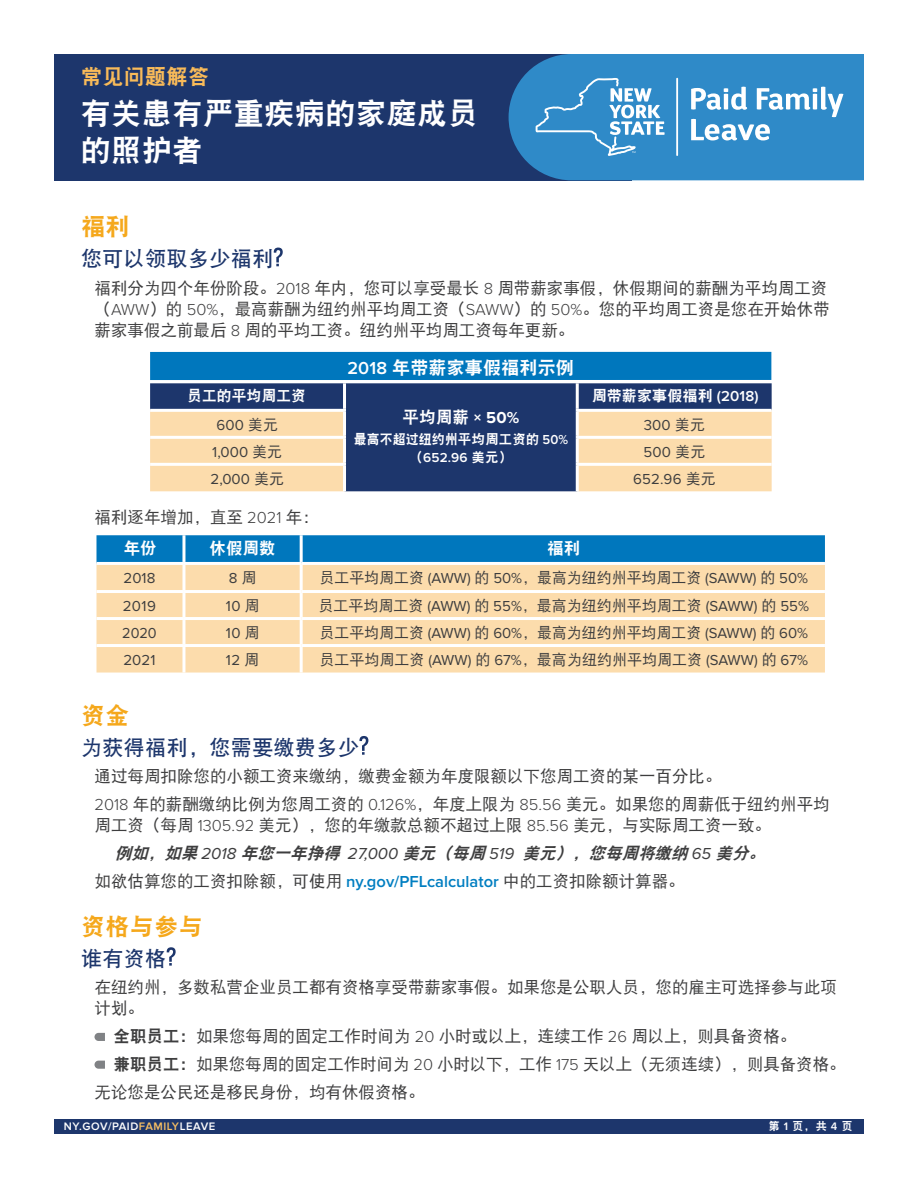
<style>
.page{position:relative;width:918px;height:1188px;background:#fff}
.page>*{position:absolute;margin:0;border:0;box-sizing:border-box;transform-origin:0 0}
.t1{font:30px/37.5px "DF Hei W9";letter-spacing:.02em;color:#fff}
.t2{font:24px "DFP Hei W9";letter-spacing:.02em;color:#f5a81c}
.t3{font:21px "DF Hei W7";letter-spacing:.02em;color:#1d366c}
.t4{font:21px "DF Hei W9";letter-spacing:.02em;color:#f9bb59}
.t5{font:18px "DF Hei W9";letter-spacing:.01em;color:#fff}
.PFL_Body_Copy{font:16.5px/21px "DF Hei W5";color:#3e3e3f}
.PFL_Body_Copy-2{font:italic 16.5px "DF Hei W9";color:#3e3e3f}
.t6{font:16.5px "DF Hei W9";color:#fff}
.t7{font:15px "DF Hei W5";color:#3e3e3f}
.t8{font:15px "Proxima Nova";letter-spacing:.005em;color:#3e3e3f}
.t9{font:15px "DF Hei W9";letter-spacing:.01em;color:#fff}
.t10{font:15px "Proxima Nova";letter-spacing:.005em;color:#3e3e3f;scale:.96 1}
.t11{font:13.5px "DF Hei W9";letter-spacing:.005em;color:#fff;scale:.96 1}
.t12{font:600 13.5px "Proxima Nova";color:#fff}
.t13{font:600 11.25px "Proxima Nova";letter-spacing:.05em;color:#fff}
.t14{font:11.25px "DF Hei W9";color:#fff}
.s1{font-family:"Proxima Nova";font-weight:300}
.s2{font-family:"Proxima Nova";font-weight:600}
.s3{font-family:"Proxima Nova";font-weight:700}
.s4{font-family:"DF Hei W9";font-weight:400}
.s5{font-family:"DF Hei W5"}
.s6{font-family:"Proxima Nova"}
.s7{font-family:"Proxima Nova";font-weight:600;color:#007ec1}
.s8{font-family:"DF Hei W9"}
.s9{color:#f9c063}
</style>
<div class="page">
<div style="left:54px;top:1119px;width:810px;height:15px;background:#1d366c"></div>
<svg style="left:274px;top:248px;width:9px;height:18px"></svg>
<svg style="left:359px;top:736px;width:9px;height:19px"></svg>
<svg style="left:167px;top:947px;width:9px;height:19px"></svg>
<svg style="left:94px;top:1033px;width:11px;height:8px"></svg>
<svg style="left:94px;top:1061px;width:11px;height:8px"></svg>
<div style="left:54px;top:54px;width:578px;height:126px;background:#1d366c"></div>
<svg style="left:509px;top:54px;width:355px;height:126px;background:#2d84c1"></svg>
<svg style="left:691px;top:87px;width:152px;height:53px"></svg>
<svg style="left:536px;top:78px;width:129px;height:78px;background:#519dd1"></svg>
<hr style="left:676px;top:78px;width:2px;height:78px;background:#fff">
<div style="left:150px;top:352px;width:621px;height:28px;background:#0077bd"></div>
<div style="left:150px;top:383px;width:622px;height:27px;background:#1d366c"></div>
<svg style="left:150px;top:410px;width:622px;height:81px;background:#a49a93"></svg>
<hr style="left:343px;top:383px;width:3px;height:26px;background:#fff">
<hr style="left:576px;top:383px;width:3px;height:26px;background:#fff">
<hr style="left:150px;top:409px;width:196px;height:3px;background:#fff">
<hr style="left:576px;top:409px;width:196px;height:3px;background:#fff">
<hr style="left:343px;top:412px;width:3px;height:24px;background:#fff">
<hr style="left:576px;top:412px;width:3px;height:24px;background:#fff">
<hr style="left:150px;top:436px;width:196px;height:3px;background:#fff">
<hr style="left:343px;top:439px;width:3px;height:24px;background:#fff">
<hr style="left:576px;top:436px;width:196px;height:3px;background:#fff">
<hr style="left:576px;top:439px;width:3px;height:24px;background:#fff">
<hr style="left:150px;top:463px;width:196px;height:3px;background:#fff">
<hr style="left:343px;top:466px;width:3px;height:25px;background:#fff">
<hr style="left:576px;top:463px;width:196px;height:3px;background:#fff">
<hr style="left:576px;top:466px;width:3px;height:25px;background:#fff">
<svg style="left:96px;top:535px;width:729px;height:27px;background:#0378bd"></svg>
<div style="left:96px;top:565px;width:729px;height:108px;background:#fcdcac"></div>
<hr style="left:182px;top:535px;width:3px;height:27px;background:#fff">
<hr style="left:300px;top:535px;width:3px;height:27px;background:#fff">
<hr style="left:182px;top:565px;width:3px;height:25px;background:#fff">
<hr style="left:300px;top:565px;width:3px;height:25px;background:#fff">
<hr style="left:96px;top:590px;width:88px;height:3px;background:#fff">
<hr style="left:184px;top:590px;width:117px;height:3px;background:#fff">
<hr style="left:182px;top:593px;width:3px;height:24px;background:#fff">
<hr style="left:301px;top:590px;width:524px;height:3px;background:#fff">
<hr style="left:300px;top:593px;width:3px;height:24px;background:#fff">
<hr style="left:96px;top:617px;width:88px;height:3px;background:#fff">
<hr style="left:184px;top:617px;width:117px;height:3px;background:#fff">
<hr style="left:182px;top:620px;width:3px;height:24px;background:#fff">
<hr style="left:301px;top:617px;width:524px;height:3px;background:#fff">
<hr style="left:300px;top:620px;width:3px;height:24px;background:#fff">
<hr style="left:96px;top:644px;width:88px;height:3px;background:#fff">
<hr style="left:184px;top:644px;width:117px;height:3px;background:#fff">
<hr style="left:182px;top:647px;width:3px;height:26px;background:#fff">
<hr style="left:301px;top:644px;width:524px;height:3px;background:#fff">
<hr style="left:300px;top:647px;width:3px;height:26px;background:#fff">
<p class="t4" style="left:81px;top:65px;width:130px">常见问题解答</p>
<p class="t1" style="left:81px;top:94px;width:399px">有关患有严重疾病的家庭成员的照护者</p>
<p class="t2" style="left:81px;top:215px;width:50px">福利</p>
<p class="t3" style="left:81px;top:248px;width:194px">您可以领取多少福利</p>
<p class="PFL_Body_Copy" style="left:94px;top:278px;width:737px">福利分为四个年份阶段。<span class="s1">2018</span> 年内，您可以享受最长 <span class="s1">8</span> 周带薪家事假，休假期间的薪酬为平均周工资（<span class="s1">AWW</span>）的 <span class="s1">50%</span>，最高薪酬为纽约州平均周工资（<span class="s1">SAWW</span>）的 <span class="s1">50%</span>。您的平均周工资是您在开始休带薪家事假之前最后 <span class="s1">8</span> 周的平均工资。纽约州平均周工资每年更新。</p>
<p class="t9" style="left:187px;top:388px;width:120px">员工的平均周工资</p>
<p class="t5" style="left:347px;top:358px;width:228px"><span class="s2">2018</span> 年带薪家事假福利示例</p>
<p class="t9" style="left:592px;top:388px;width:169px">周带薪家事假福利 <span class="s2">(2018)</span></p>
<p class="t6" style="left:402px;top:409px;width:119px">平均周薪 <span class="s3">× 50%</span></p>
<p class="t11" style="left:354px;top:432px;width:225px">最高不超过纽约州平均周工资的 <span class="s2">50%</span></p>
<p class="t12" style="left:410px;top:449px;width:104px"><span class="s4">（</span>652.96 <span class="s4">美元）</span></p>
<p class="t8" style="left:217px;top:416px;width:63px">600 <span class="s5">美元</span></p>
<p class="t8" style="left:644px;top:416px;width:63px">300 <span class="s5">美元</span></p>
<p class="t8" style="left:212px;top:443px;width:72px">1,000 <span class="s5">美元</span></p>
<p class="t8" style="left:644px;top:443px;width:63px">500 <span class="s5">美元</span></p>
<p class="t8" style="left:210px;top:470px;width:75px">2,000 <span class="s5">美元</span></p>
<p class="t8" style="left:633px;top:470px;width:84px">652.96 <span class="s5">美元</span></p>
<p class="PFL_Body_Copy" style="left:94px;top:506px;width:226px">福利逐年增加，直至 <span class="s1">2021</span> 年：</p>
<p class="t6" style="left:124px;top:540px;width:34px">年份</p>
<p class="t6" style="left:210px;top:540px;width:67px">休假周数</p>
<p class="t6" style="left:547px;top:540px;width:34px">福利</p>
<p class="t8" style="left:124px;top:570px;width:33px">2018</p>
<p class="t8" style="left:229px;top:570px;width:29px">8 <span class="s5">周</span></p>
<p class="t7" style="left:320px;top:571px;width:490px">员工平均周工资 <span class="s6">(AWW)</span> 的 <span class="s6">50%</span>，最高为纽约州平均周工资 <span class="s6">(SAWW)</span> 的 <span class="s6">50%</span></p>
<p class="t8" style="left:123px;top:597px;width:34px">2019</p>
<p class="t8" style="left:226px;top:597px;width:35px">10 <span class="s5">周</span></p>
<p class="t7" style="left:319px;top:598px;width:492px">员工平均周工资 <span class="s6">(AWW)</span> 的 <span class="s6">55%</span>，最高为纽约州平均周工资 <span class="s6">(SAWW)</span> 的 <span class="s6">55%</span></p>
<p class="t10" style="left:122px;top:624px;width:37px">2020</p>
<p class="t8" style="left:226px;top:624px;width:35px">10 <span class="s5">周</span></p>
<p class="t7" style="left:320px;top:625px;width:490px">员工平均周工资 <span class="s6">(AWW)</span> 的 <span class="s6">60%</span>，最高为纽约州平均周工资 <span class="s6">(SAWW)</span> 的 <span class="s6">60%</span></p>
<p class="t8" style="left:123px;top:652px;width:34px">2021</p>
<p class="t8" style="left:226px;top:652px;width:35px">12 <span class="s5">周</span></p>
<p class="t7" style="left:319px;top:653px;width:490px">员工平均周工资 <span class="s6">(AWW)</span> 的 <span class="s6">67%</span>，最高为纽约州平均周工资 <span class="s6">(SAWW)</span> 的 <span class="s6">67%</span></p>
<p class="t2" style="left:81px;top:703px;width:50px">资金</p>
<p class="t3" style="left:81px;top:737px;width:280px">为获得福利，您需要缴费多少</p>
<p class="PFL_Body_Copy" style="left:94px;top:766px;width:628px">通过每周扣除您的小额工资来缴纳，缴费金额为年度限额以下您周工资的某一百分比。</p>
<p class="PFL_Body_Copy" style="left:94px;top:794px;width:737px"><span class="s1">2018</span> 年的薪酬缴纳比例为您周工资的 <span class="s1">0.126%</span>，年度上限为 <span class="s1">85.56</span> 美元。如果您的周薪低于纽约州平均周工资（每周 <span class="s1">1305.92</span> 美元），您的年缴款总额不超过上限 <span class="s1">85.56</span> 美元，与实际周工资一致。</p>
<p class="PFL_Body_Copy-2" style="left:115px;top:845px;width:656px">例如，如果 <span class="s6">2 0 1 8</span> 年您一年挣得 <span class="s6">2 7, 0 0 0</span> 美元（每周 <span class="s6">5 1 9</span> 美元），您每周将缴纳 <span class="s6">6 5</span> 美分。</p>
<p class="PFL_Body_Copy" style="left:94px;top:870px;width:592px">如欲估算您的工资扣除额，可使用 <span class="s7">ny.gov/PFLcalculator</span> 中的工资扣除额计算器。</p>
<p class="t2" style="left:81px;top:914px;width:123px">资格与参与</p>
<p class="t3" style="left:81px;top:948px;width:87px">谁有资格</p>
<p class="PFL_Body_Copy" style="left:94px;top:977px;width:744px">在纽约州，多数私营企业员工都有资格享受带薪家事假。如果您是公职人员，您的雇主可选择参与此项计划。</p>
<p class="PFL_Body_Copy" style="left:114px;top:1026px;width:684px"><span class="s8">全职员工：</span>如果您每周的固定工作时间为 <span class="s1">20</span> 小时或以上，连续工作 <span class="s1">26</span> 周以上，则具备资格。</p>
<p class="PFL_Body_Copy" style="left:114px;top:1053px;width:734px"><span class="s8">兼职员工：</span>如果您每周的固定工作时间为 <span class="s1">20</span> 小时以下，工作 <span class="s1">175</span> 天以上（无须连续），则具备资格。</p>
<p class="PFL_Body_Copy" style="left:94px;top:1081px;width:331px">无论您是公民还是移民身份，均有休假资格。</p>
<p class="t13" style="left:64px;top:1120px;width:153px">NY.GOV/PAID<span class="s9">FAMILY</span>LEAVE</p>
<p class="t14" style="left:769px;top:1121px;width:86px">第 <span class="s2">1</span> 页，共 <span class="s2">4</span> 页</p>
</div>
